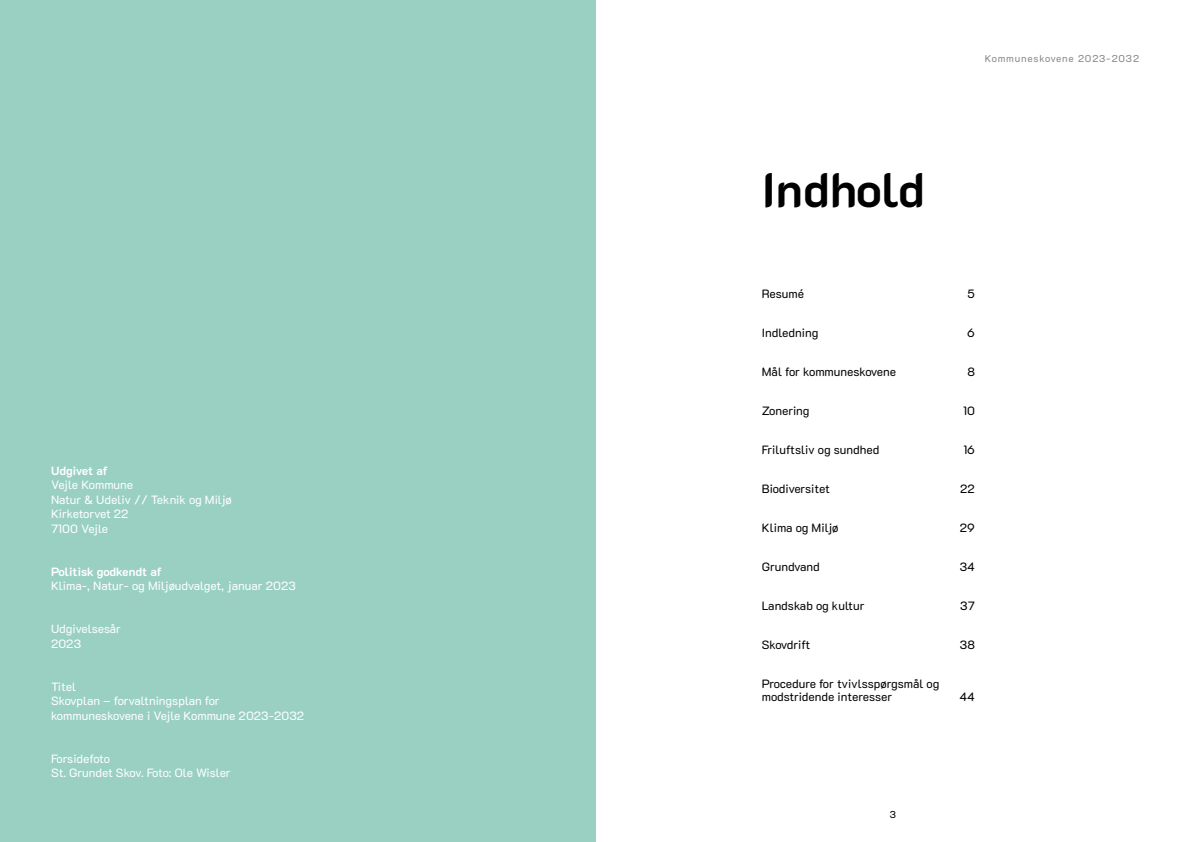
<style>
.page{position:relative;width:1191px;height:842px;background:#fff}
.page>*{position:absolute;margin:0;border:0;box-sizing:border-box;transform-origin:0 0}
.t1{font:700 48px "K2 D";color:#000}
.t2{font:12px/14.4px "K2 D";color:#fff}
.t3{font:12px/13px "K2 D";color:#000}
.t4{font:700 12px "K2 D";color:#fff}
.t5{font:12px "K2 D";letter-spacing:-.035em;color:#000}
.t6{font:10px "K2 D";letter-spacing:.08em;color:#878787}
.t7{font:10px "K2 D";color:#000}
</style>
<div class="page">
<div style="left:0;top:0;width:595px;height:842px;background:#99d0c2"></div>
<p class="t4" style="left:51px;top:464px;width:58px">Udgivet af</p>
<p class="t2" style="left:51px;top:478px;width:182px">Vejle Kommune<br>Natur &amp; Udeliv // Teknik og Miljø<br>Kirketorvet 22<br>7100 Vejle</p>
<p class="t4" style="left:51px;top:564px;width:112px">Politisk godkendt af</p>
<p class="t2" style="left:51px;top:579px;width:246px">Klima-, Natur- og Miljøudvalget, januar 2023</p>
<p class="t2" style="left:51px;top:622px;width:72px">Udgivelsesår<br>2023</p>
<p class="t2" style="left:51px;top:680px;width:255px">Titel<br>Skovplan – forvaltningsplan for kommuneskovene i Vejle Kommune 2023-2032</p>
<p class="t2" style="left:51px;top:752px;width:181px">Forsidefoto<br>St. Grundet Skov. Foto: Ole Wisler</p>
<p class="t6" style="left:984px;top:52px;width:156px">Kommuneskovene 2023-2032</p>
<h1 class="t1" style="left:762px;top:162px;width:165px">Indhold</h1>
<p class="t3" style="left:762px;top:287px;width:44px">Resumé</p>
<p class="t3" style="left:967px;top:287px;width:9px">5</p>
<p class="t3" style="left:762px;top:326px;width:58px">Indledning</p>
<p class="t3" style="left:967px;top:326px;width:9px">6</p>
<p class="t3" style="left:762px;top:365px;width:136px">Mål for kommuneskovene</p>
<p class="t3" style="left:967px;top:365px;width:9px">8</p>
<p class="t3" style="left:762px;top:404px;width:49px">Zonering</p>
<p class="t3" style="left:963px;top:404px;width:13px">10</p>
<p class="t3" style="left:762px;top:443px;width:119px">Friluftsliv og sundhed</p>
<p class="t3" style="left:963px;top:443px;width:13px">16</p>
<p class="t3" style="left:762px;top:482px;width:70px">Biodiversitet</p>
<p class="t3" style="left:960px;top:482px;width:16px">22</p>
<p class="t3" style="left:762px;top:521px;width:78px">Klima og Miljø</p>
<p class="t3" style="left:960px;top:521px;width:17px">29</p>
<p class="t3" style="left:762px;top:560px;width:60px">Grundvand</p>
<p class="t3" style="left:959px;top:560px;width:17px">34</p>
<p class="t3" style="left:762px;top:599px;width:104px">Landskab og kultur</p>
<p class="t3" style="left:960px;top:599px;width:16px">37</p>
<p class="t5" style="left:762px;top:638px;width:50px">Skovdrift</p>
<p class="t3" style="left:960px;top:638px;width:17px">38</p>
<p class="t3" style="left:762px;top:677px;width:179px">Procedure for tvivlsspørgsmål og modstridende interesser</p>
<p class="t3" style="left:959px;top:690px;width:17px">44</p>
<p class="t7" style="left:890px;top:809px;width:8px">3</p>
</div>
